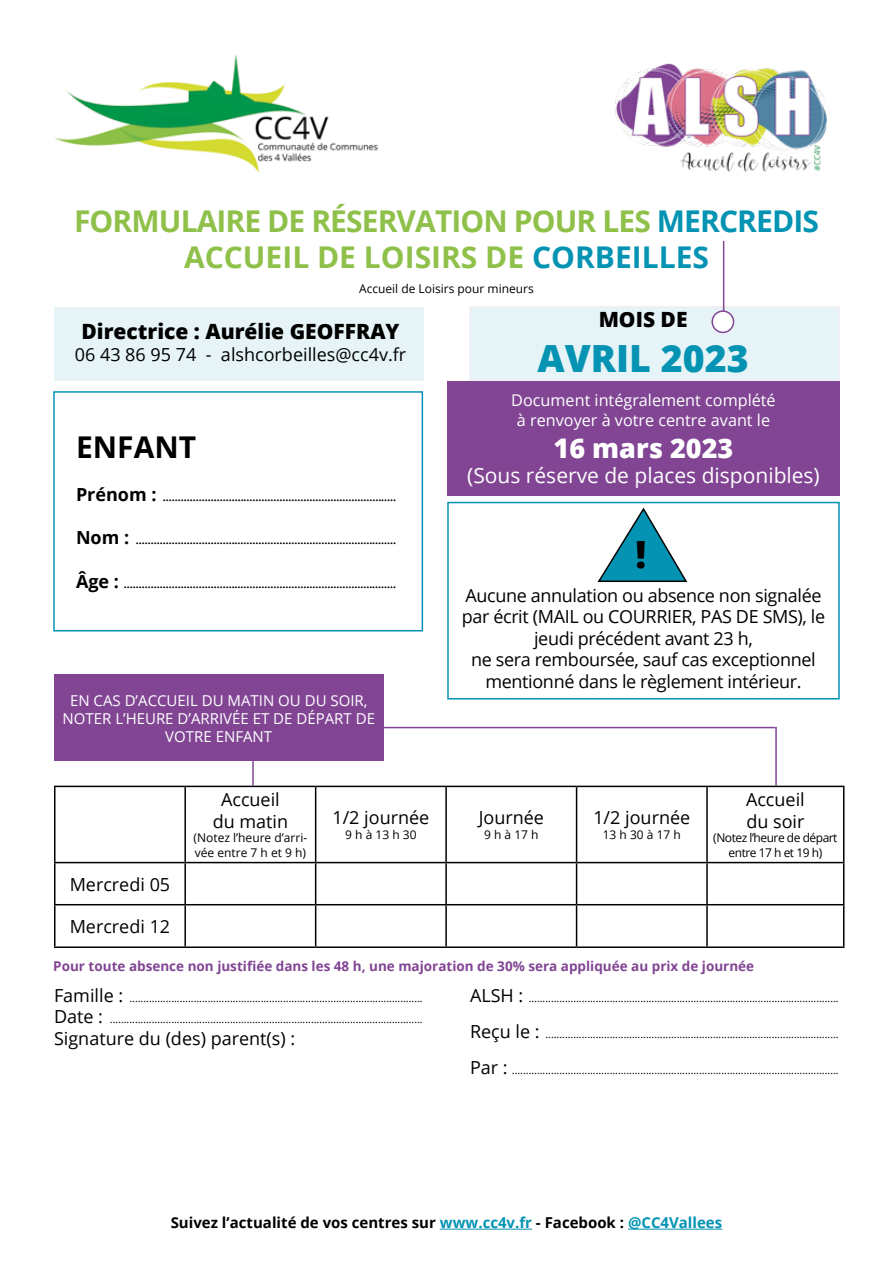
<style>
.page{position:relative;width:893px;height:1263px;background:#fff}
.page>*{position:absolute;margin:0;border:0;box-sizing:border-box;transform-origin:0 0}
.t1{font:800 37.5px "Open Sans";color:#0493b3}
.t2{font:800 37.5px "Open Sans";color:#000}
.t3{font:700 30px/36px "Open Sans";letter-spacing:-.03em;color:#8fc14a;text-align:center}
.t4{font:700 30px "Open Sans";color:#000}
.t5{font:800 27px "Open Sans";color:#fff}
.t6{font:800 21px "Open Sans";color:#000}
.t7{font:21px "Open Sans";color:#fff}
.t8{font:18px/21.6px "Open Sans";letter-spacing:-.02em;color:#000;text-align:center}
.t9{font:18px/21.6px "Open Sans";color:#000;text-align:center}
.t10{font:16.2px/19.5px "Open Sans";color:#fff;text-align:center}
.t11{font:15px/18px "Open Sans";color:#fff;text-align:center}
.t12{font:700 15px "Open Sans";color:#000}
.t13{font:700 13.5px "Open Sans";color:#814594}
.t14{font:12px/14.4px "Open Sans";color:#000}
.t15{font:12px/14.4px "Open Sans";letter-spacing:-.04em;color:#000;text-align:center}
.t16{font:10.5px/21.6px "Open Sans";color:#000}
.t17{font:700 10.5px "Open Sans";color:#000}
.s1{color:#0493b3}
.s2{font-size:18px}
</style>
<div class="page">
<div style="left:469px;top:306px;width:371px;height:75px;background:#e6f4f7"></div>
<img style="left:54px;top:54px;width:324px;height:117px">
<img style="left:615px;top:63px;width:212px;height:109px">
<div style="left:54px;top:307px;width:369px;height:74px;background:#e6f4f7"></div>
<div style="left:447px;top:381px;width:393px;height:114px;background:#814594"></div>
<svg style="left:597px;top:507px;width:91px;height:76px"></svg>
<hr style="left:54px;top:786px;width:131px;height:1px;background:#000">
<hr style="left:54px;top:787px;width:2px;height:75px;background:#000">
<hr style="left:185px;top:786px;width:131px;height:1px;background:#000">
<hr style="left:184px;top:787px;width:2px;height:75px;background:#000">
<hr style="left:316px;top:786px;width:130px;height:1px;background:#000">
<hr style="left:315px;top:787px;width:1px;height:75px;background:#000">
<hr style="left:446px;top:786px;width:131px;height:1px;background:#000">
<hr style="left:445px;top:787px;width:2px;height:75px;background:#000">
<hr style="left:577px;top:786px;width:130px;height:1px;background:#000">
<hr style="left:576px;top:787px;width:1px;height:75px;background:#000">
<hr style="left:707px;top:786px;width:137px;height:1px;background:#000">
<hr style="left:706px;top:787px;width:2px;height:75px;background:#000">
<hr style="left:843px;top:787px;width:1px;height:75px;background:#000">
<hr style="left:54px;top:862px;width:131px;height:1px;background:#000">
<hr style="left:54px;top:863px;width:2px;height:41px;background:#000">
<hr style="left:185px;top:862px;width:131px;height:1px;background:#000">
<hr style="left:184px;top:863px;width:2px;height:41px;background:#000">
<hr style="left:316px;top:862px;width:130px;height:1px;background:#000">
<hr style="left:315px;top:863px;width:1px;height:41px;background:#000">
<hr style="left:446px;top:862px;width:131px;height:1px;background:#000">
<hr style="left:445px;top:863px;width:2px;height:41px;background:#000">
<hr style="left:577px;top:862px;width:130px;height:1px;background:#000">
<hr style="left:576px;top:863px;width:1px;height:41px;background:#000">
<hr style="left:707px;top:862px;width:137px;height:1px;background:#000">
<hr style="left:706px;top:863px;width:2px;height:41px;background:#000">
<hr style="left:843px;top:863px;width:1px;height:41px;background:#000">
<hr style="left:54px;top:904px;width:131px;height:1px;background:#000">
<hr style="left:54px;top:905px;width:2px;height:41px;background:#000">
<hr style="left:185px;top:904px;width:131px;height:1px;background:#000">
<hr style="left:184px;top:905px;width:2px;height:41px;background:#000">
<hr style="left:316px;top:904px;width:130px;height:1px;background:#000">
<hr style="left:315px;top:905px;width:1px;height:41px;background:#000">
<hr style="left:446px;top:904px;width:131px;height:1px;background:#000">
<hr style="left:445px;top:905px;width:2px;height:41px;background:#000">
<hr style="left:577px;top:904px;width:130px;height:1px;background:#000">
<hr style="left:576px;top:905px;width:1px;height:41px;background:#000">
<hr style="left:707px;top:904px;width:137px;height:1px;background:#000">
<hr style="left:706px;top:905px;width:2px;height:41px;background:#000">
<hr style="left:843px;top:905px;width:1px;height:41px;background:#000">
<hr style="left:54px;top:946px;width:131px;height:2px;background:#000">
<hr style="left:185px;top:946px;width:131px;height:2px;background:#000">
<hr style="left:316px;top:946px;width:130px;height:2px;background:#000">
<hr style="left:446px;top:946px;width:131px;height:2px;background:#000">
<hr style="left:577px;top:946px;width:130px;height:2px;background:#000">
<hr style="left:707px;top:946px;width:137px;height:2px;background:#000">
<hr style="left:252px;top:718px;width:2px;height:68px;background:#814594">
<hr style="left:383px;top:727px;width:392px;height:1px;background:#814594">
<hr style="left:775px;top:727px;width:2px;height:59px;background:#814594">
<div style="left:53px;top:391px;width:370px;height:240px;border:2px solid #0493b3"></div>
<div style="left:447px;top:502px;width:393px;height:197px;border:2px solid #0493b3"></div>
<hr style="left:440px;top:1229px;width:92px;height:1px;background:#0493b3">
<hr style="left:628px;top:1229px;width:94px;height:1px;background:#0493b3">
<hr style="left:723px;top:241px;width:1px;height:82px;background:#814594">
<div style="left:712px;top:311px;width:21px;height:21px;background:#fff;border-radius:50%"></div>
<div style="left:711px;top:310px;width:23px;height:23px;border:2px solid #814594;border-radius:50%"></div>
<div style="left:54px;top:675px;width:330px;height:86px;background:#814594"></div>
<h2 class="t3" style="left:74px;top:202px;width:746px">FORMULAIRE DE RÉSERVATION POUR LES <span class="s1">MERCREDIS<br></span>ACCUEIL DE LOISIRS DE <span class="s1">CORBEILLES</span></h2>
<p class="t14" style="left:359px;top:281px;width:176px">Accueil de Loisirs pour mineurs</p>
<h3 class="t6" style="left:81px;top:316px;width:320px">Directrice : Aurélie GEOFFRAY</h3>
<h3 class="t9" style="left:75px;top:343px;width:333px">06 43 86 95 74 - alshcorbeilles@cc4v.fr</h3>
<h3 class="t6" style="left:599px;top:304px;width:90px">MOIS DE</h3>
<h1 class="t1" style="left:537px;top:330px;width:213px">AVRIL 2023</h1>
<h3 class="t10" style="left:511px;top:390px;width:266px">Document intégralement complété à renvoyer à votre centre avant le</h3>
<h3 class="t5" style="left:554px;top:428px;width:181px">16 mars 2023</h3>
<h3 class="t7" style="left:467px;top:461px;width:354px">(Sous réserve de places disponibles)</h3>
<h2 class="t4" style="left:76px;top:426px;width:122px">ENFANT</h2>
<p class="t17" style="left:76px;top:490px;width:322px"><span class="s2">Prénom :</span> ..............................................................................</p>
<p class="t17" style="left:76px;top:533px;width:322px"><span class="s2">Nom :</span> .......................................................................................</p>
<p class="t17" style="left:76px;top:576px;width:322px"><span class="s2">Âge :</span> ...........................................................................................</p>
<h1 class="t2" style="left:636px;top:525px;width:12px">!</h1>
<h3 class="t8" style="left:462px;top:584px;width:365px">Aucune annulation ou absence non signalée par écrit (MAIL ou COURRIER, PAS DE SMS), le jeudi précédent avant 23 h,<br>ne sera remboursée, sauf cas exceptionnel mentionné dans le règlement intérieur.</h3>
<h3 class="t11" style="left:63px;top:691px;width:314px">EN CAS D’ACCUEIL DU MATIN OU DU SOIR,<br>NOTER L’HEURE D’ARRIVÉE ET DE DÉPART DE<br>VOTRE ENFANT</h3>
<h3 class="t9" style="left:70px;top:873px;width:102px">Mercredi 05</h3>
<h3 class="t9" style="left:70px;top:915px;width:102px">Mercredi 12</h3>
<h3 class="t9" style="left:213px;top:788px;width:77px">Accueil du matin</h3>
<p class="t14" style="left:194px;top:830px;width:115px">(Notez l’heure d’arri&shy;vée entre 7 h et 9 h)</p>
<h3 class="t9" style="left:332px;top:806px;width:98px">1/2 journée</h3>
<p class="t14" style="left:345px;top:827px;width:73px">9 h à 13 h 30</p>
<h3 class="t9" style="left:479px;top:806px;width:67px">Journée</h3>
<p class="t14" style="left:484px;top:827px;width:56px">9 h à 17 h</p>
<h3 class="t9" style="left:593px;top:806px;width:98px">1/2 journée</h3>
<p class="t14" style="left:603px;top:827px;width:80px">13 h 30 à 17 h</p>
<h3 class="t9" style="left:746px;top:788px;width:60px;text-align:left">Accueil du soir</h3>
<p class="t15" style="left:713px;top:830px;width:126px">(Notez l’heure de départ entre 17 h et 19 h)</p>
<p class="t13" style="left:53px;top:957px;width:702px">Pour toute absence non justifiée dans les 48 h, une majoration de 30% sera appliquée au prix de journée</p>
<p class="t16" style="left:54px;top:987px;width:370px"><span class="s2">Famille :</span> .........................................................................................................<br><span class="s2">Date :</span> ................................................................................................................</p>
<h3 class="t9" style="left:54px;top:1027px;width:243px">Signature du (des) parent(s) :</h3>
<p class="t16" style="left:470px;top:987px;width:370px"><span class="s2">ALSH :</span> ...............................................................................................................</p>
<p class="t16" style="left:470px;top:1023px;width:370px"><span class="s2">Reçu le :</span> .........................................................................................................</p>
<p class="t16" style="left:470px;top:1059px;width:370px"><span class="s2">Par :</span> .....................................................................................................................</p>
<h3 class="t12" style="left:171px;top:1212px;width:553px">Suivez l’actualité de vos centres sur <span class="s1">www.cc4v.fr</span> - Facebook : <span class="s1">@CC4Vallees</span></h3>
</div>
